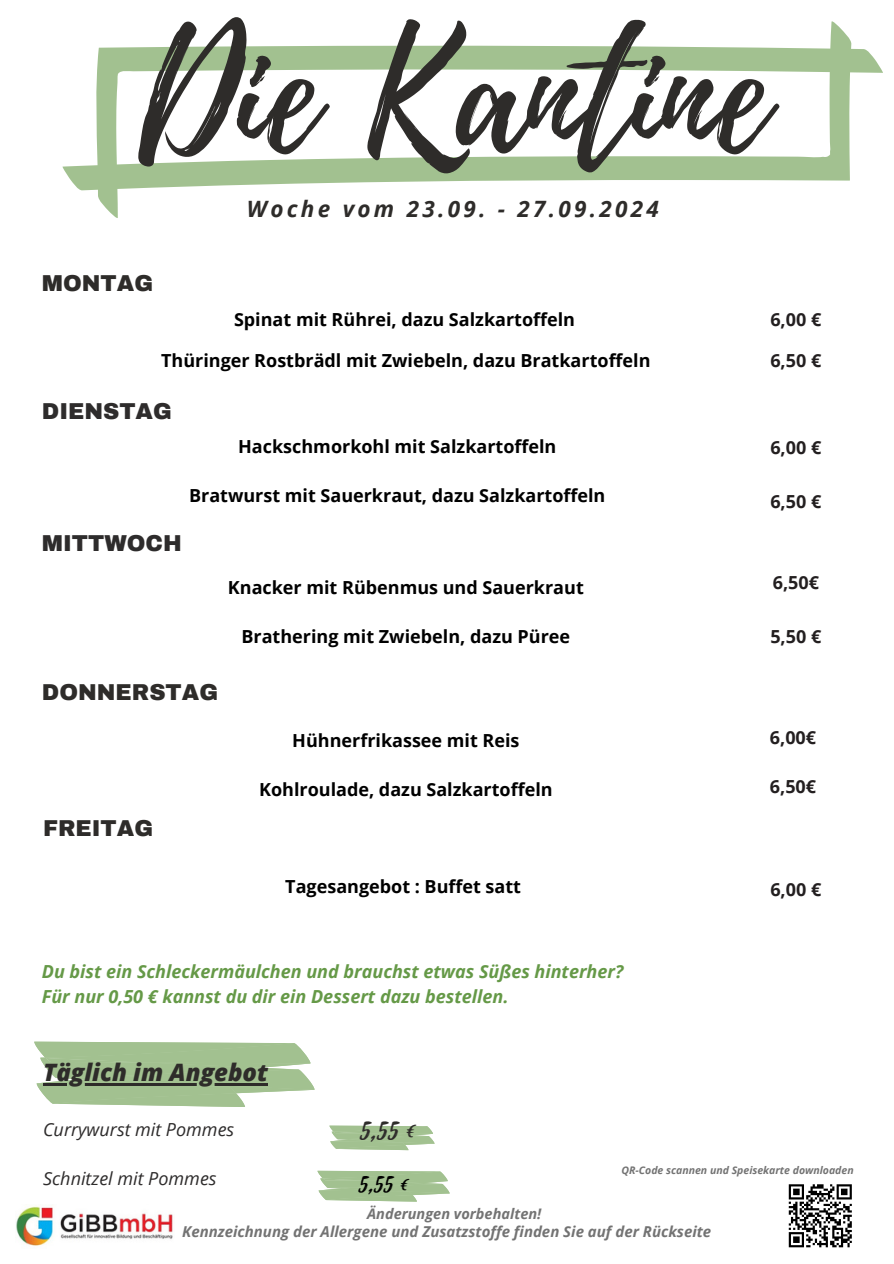
<style>
.page{position:relative;width:894px;height:1264px;background:#fff}
.page>*{position:absolute;margin:0;border:0;box-sizing:border-box;transform-origin:0 0}
.t1{font:161.7px "Playlist Script";color:#2e2c2a}
.t2{font:30px "Playlist Script";color:#2e2c2a}
.t3{font:27px "Playlist Script";color:#000}
.t4{font:italic 800 24px "Open Sans";color:#2e2c2a}
.t5{font:italic 700 22.5px "Open Sans";letter-spacing:.145em;color:#2e2c2a}
.t6{font:900 22.5px "Archivo";color:#2e2c2a}
.t7{font:900 22.5px "Archivo";color:#2e2c2c}
.t8{font:700 18px "Open Sans";color:#000}
.t9{font:italic 700 18px/24.8px "Open Sans";color:#659947}
.t10{font:700 18px "Open Sans";color:#231f20}
.t11{font:italic 18px "Open Sans";color:#2e2c2c}
.t12{font:italic 700 15px "Open Sans";color:#737373}
.t13{font:italic 700 14.55px "Open Sans";color:#737373}
.t14{font:italic 700 10.5px "Open Sans";color:#737373}
</style>
<div class="page">
<svg style="left:788px;top:1184px;width:63px;height:63px"></svg>
<img style="left:16px;top:1205px;width:157px;height:41px">
<svg style="left:329px;top:1125px;width:105px;height:25px;background:#b1cba2"></svg>
<svg style="left:62px;top:21px;width:820px;height:197px"></svg>
<svg style="left:34px;top:1041px;width:280px;height:65px;background:#afc8a0"></svg>
<hr style="left:56px;top:1083px;width:212px;height:2px;background:#2e2c2a">
<svg style="left:317px;top:1170px;width:132px;height:31px;background:#b0caa1"></svg>
<p class="t1" style="left:138px;top:-20px;width:630px">Die Kantine</p>
<h5 class="t5" style="left:247px;top:193px;width:413px">Woche vom 23.09. - 27.09.2024</h5>
<h4 class="t6" style="left:42px;top:271px;width:113px">MONTAG</h4>
<p class="t8" style="left:234px;top:307px;width:342px">Spinat mit Rührei, dazu Salzkartoffeln</p>
<p class="t8" style="left:161px;top:347px;width:491px">Thüringer Rostbrädl mit Zwiebeln, dazu Bratkartoffeln</p>
<h6 class="t7" style="left:42px;top:399px;width:131px">DIENSTAG</h6>
<h2 class="t8" style="left:238px;top:433px;width:320px">Hackschmorkohl mit Salzkartoffeln</h2>
<p class="t8" style="left:189px;top:483px;width:418px">Bratwurst mit Sauerkraut, dazu Salzkartoffeln</p>
<h6 class="t7" style="left:42px;top:531px;width:141px">MITTWOCH</h6>
<p class="t8" style="left:228px;top:574px;width:357px">Knacker mit Rübenmus und Sauerkraut</p>
<h5 class="t8" style="left:241px;top:624px;width:330px">Brathering mit Zwiebeln, dazu Püree</h5>
<h6 class="t6" style="left:42px;top:680px;width:178px">DONNERSTAG</h6>
<h6 class="t6" style="left:43px;top:816px;width:111px">FREITAG</h6>
<h6 class="t8" style="left:292px;top:727px;width:229px">Hühnerfrikassee mit Reis</h6>
<h6 class="t8" style="left:259px;top:777px;width:295px">Kohlroulade, dazu Salzkartoffeln</h6>
<p class="t8" style="left:285px;top:873px;width:237px">Tagesangebot : Buffet satt</p>
<h6 class="t9" style="left:42px;top:958px;width:583px">Du bist ein Schleckermäulchen und brauchst etwas Süßes hinterher?<br>Für nur 0,50 € kannst du dir ein Dessert dazu bestellen.</h6>
<h6 class="t10" style="left:770px;top:307px;width:52px">6,00 €</h6>
<h6 class="t10" style="left:770px;top:347px;width:52px">6,50 €</h6>
<h4 class="t10" style="left:770px;top:434px;width:52px">6,00 €</h4>
<p class="t10" style="left:770px;top:488px;width:52px">6,50 €</p>
<h6 class="t10" style="left:772px;top:570px;width:48px">6,50€</h6>
<h4 class="t10" style="left:770px;top:624px;width:52px">5,50 €</h4>
<h6 class="t10" style="left:769px;top:724px;width:48px">6,00€</h6>
<p class="t10" style="left:769px;top:774px;width:48px">6,50€</p>
<h6 class="t10" style="left:770px;top:876px;width:52px">6,00 €</h6>
<h6 class="t4" style="left:43px;top:1055px;width:226px">Täglich im Angebot</h6>
<h6 class="t11" style="left:43px;top:1116px;width:192px">Currywurst mit Pommes</h6>
<h4 class="t11" style="left:43px;top:1166px;width:175px">Schnitzel mit Pommes</h4>
<h4 class="t12" style="left:182px;top:1220px;width:530px">Kennzeichnung der Allergene und Zusatzstoffe finden Sie auf der Rückseite</h4>
<h6 class="t2" style="left:359px;top:1106px;width:57px">5,55 €</h6>
<h6 class="t14" style="left:621px;top:1162px;width:234px">QR-Code scannen und Speisekarte downloaden</h6>
<h6 class="t3" style="left:358px;top:1162px;width:52px">5,55 €</h6>
<h6 class="t13" style="left:367px;top:1203px;width:176px">Änderungen vorbehalten!</h6>
</div>
